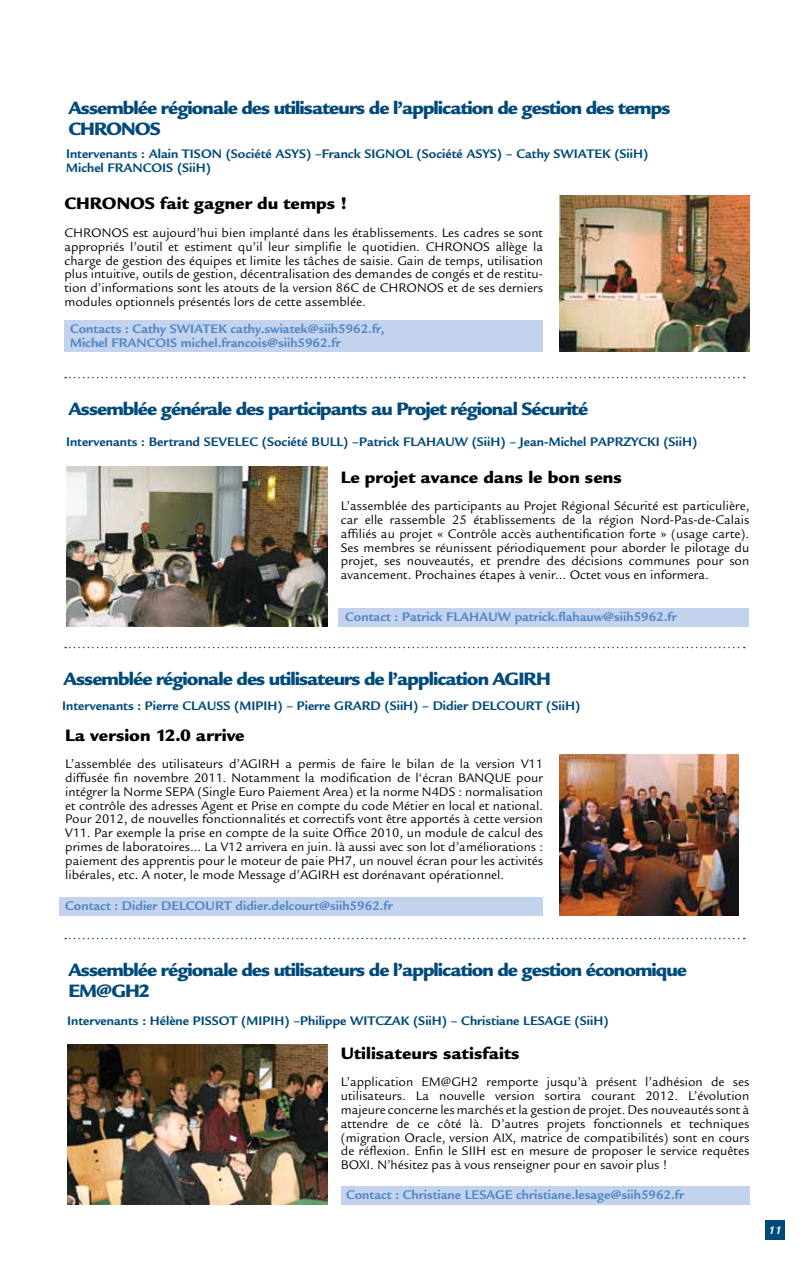
<style>
.page{position:relative;width:808px;height:1263px;background:#fff}
.page>*{position:absolute;margin:0;border:0;box-sizing:border-box;transform-origin:0 0}
.t1{font:900 19.5px/21px "Legacy Sans";letter-spacing:-.05em;color:#004a7a}
.t2{font:900 18px "Legacy Sans";color:#000}
.t3{font:13.5px/13.8px "Legacy Sans";color:#000;text-align:justify}
.t4{font:700 13.5px/13.8px "Legacy Sans";color:#004a7a}
.t5{font:700 13.5px/13.8px "Legacy Sans";color:#5087c7}
.t6{font:italic 700 12px "Legacy Sans";color:#fff}
</style>
<div class="page">
<div style="left:765px;top:1220px;width:19px;height:19px;background:#004a7a"></div>
<img style="left:560px;top:754px;width:178px;height:162px">
<div style="left:60px;top:897px;width:483px;height:19px;background:#c4d3ed"></div>
<img style="left:560px;top:195px;width:189px;height:157px">
<div style="left:64px;top:320px;width:479px;height:32px;background:#c4d3ed"></div>
<img style="left:66px;top:467px;width:261px;height:159px">
<div style="left:338px;top:608px;width:411px;height:18px;background:#c4d3ed"></div>
<img style="left:67px;top:1044px;width:260px;height:160px">
<div style="left:341px;top:1186px;width:408px;height:18px;background:#c4d3ed"></div>
<svg style="left:65px;top:377px;width:680px;height:1px"></svg>
<svg style="left:65px;top:647px;width:680px;height:1px"></svg>
<svg style="left:65px;top:938px;width:680px;height:1px"></svg>
<h1 class="t1" style="left:68px;top:97px;width:603px">Assemblée régionale des utilisateurs de l’application de gestion des temps<br>CHRONOS</h1>
<p class="t4" style="left:66px;top:147px;width:584px">Intervenants : Alain TISON (Société ASYS) –Franck SIGNOL (Société ASYS) – Cathy SWIATEK (SiiH)<br>Michel FRANCOIS (SiiH)</p>
<h2 class="t2" style="left:64px;top:193px;width:284px">CHRONOS fait gagner du temps !</h2>
<p class="t3" style="left:64px;top:226px;width:480px">CHRONOS est aujourd’hui bien implanté dans les établissements. Les cadres se sont appropriés l’outil et estiment qu’il leur simplifie le quotidien. CHRONOS allège la charge de gestion des équipes et limite les tâches de saisie. Gain de temps, utilisation plus intuitive, outils de gestion, décentralisation des demandes de congés et de restitu&shy;tion d’informations sont les atouts de la version 86C de CHRONOS et de ses derniers modules optionnels présentés lors de cette assemblée.</p>
<p class="t5" style="left:70px;top:322px;width:316px">Contacts : Cathy SWIATEK cathy.swiatek@siih5962.fr,<br>Michel FRANCOIS michel.francois@siih5962.fr</p>
<h1 class="t1" style="left:68px;top:398px;width:521px">Assemblée générale des participants au Projet régional Sécurité</h1>
<p class="t4" style="left:66px;top:435px;width:633px">Intervenants : Bertrand SEVELEC (Société BULL) –Patrick FLAHAUW (SiiH) – Jean-Michel PAPRZYCKI (SiiH)</p>
<h2 class="t2" style="left:341px;top:466px;width:282px">Le projet avance dans le bon sens</h2>
<p class="t3" style="left:341px;top:499px;width:410px">L’assemblée des participants au Projet Régional Sécurité est particulière, car elle rassemble 25 établissements de la région Nord-Pas-de-Calais affiliés au projet « Contrôle accès authentification forte » (usage carte).<br>Ses membres se réunissent périodiquement pour aborder le pilotage du projet, ses nouveautés, et prendre des décisions communes pour son avancement. Prochaines étapes à venir... Octet vous en informera.</p>
<p class="t5" style="left:345px;top:610px;width:333px">Contact : Patrick FLAHAUW patrick.flahauw@siih5962.fr</p>
<h1 class="t1" style="left:64px;top:668px;width:489px">Assemblée régionale des utilisateurs de l’application AGIRH</h1>
<p class="t4" style="left:62px;top:699px;width:519px">Intervenants : Pierre CLAUSS (MIPIH) – Pierre GRARD (SiiH) – Didier DELCOURT (SiiH)</p>
<h2 class="t2" style="left:65px;top:724px;width:181px">La version 12.0 arrive</h2>
<p class="t3" style="left:65px;top:757px;width:479px">L’assemblée des utilisateurs d’AGIRH a permis de faire le bilan de la version V11 diffusée fin novembre 2011. Notamment la modification de l‘écran BANQUE pour intégrer la Norme SEPA (Single Euro Paiement Area) et la norme N4DS : normalisation et contrôle des adresses Agent et Prise en compte du code Métier en local et national.<br>Pour 2012, de nouvelles fonctionnalités et correctifs vont être apportés à cette version V11. Par exemple la prise en compte de la suite Office 2010, un module de calcul des primes de laboratoires... La V12 arrivera en juin. là aussi avec son lot d’améliorations : paiement des apprentis pour le moteur de paie PH7, un nouvel écran pour les activités libérales, etc. A noter, le mode Message d’AGIRH est dorénavant opérationnel.</p>
<p class="t5" style="left:65px;top:899px;width:329px">Contact : Didier DELCOURT didier.delcourt@siih5962.fr</p>
<h1 class="t1" style="left:68px;top:959px;width:620px">Assemblée régionale des utilisateurs de l’application de gestion économique<br>EM@GH2</h1>
<p class="t4" style="left:67px;top:1013px;width:543px">Intervenants : Hélène PISSOT (MIPIH) –Philippe WITCZAK (SiiH) – Christiane LESAGE (SiiH)</p>
<h2 class="t2" style="left:341px;top:1042px;width:180px">Utilisateurs satisfaits</h2>
<p class="t3" style="left:341px;top:1075px;width:410px">L’application EM@GH2 remporte jusqu’à présent l’adhésion de ses utilisateurs. La nouvelle version sortira courant 2012. L’évolution majeure concerne les marchés et la gestion de projet. Des nouveautés sont à attendre de ce côté là. D’autres projets fonctionnels et techniques (migration Oracle, version AIX, matrice de compatibilités) sont en cours de réflexion. Enfin le SIIH est en mesure de proposer le service requêtes BOXI. N’hésitez pas à vous renseigner pour en savoir plus !</p>
<p class="t5" style="left:346px;top:1188px;width:339px">Contact : Christiane LESAGE christiane.lesage@siih5962.fr</p>
<p class="t6" style="left:768px;top:1223px;width:15px">11</p>
</div>
